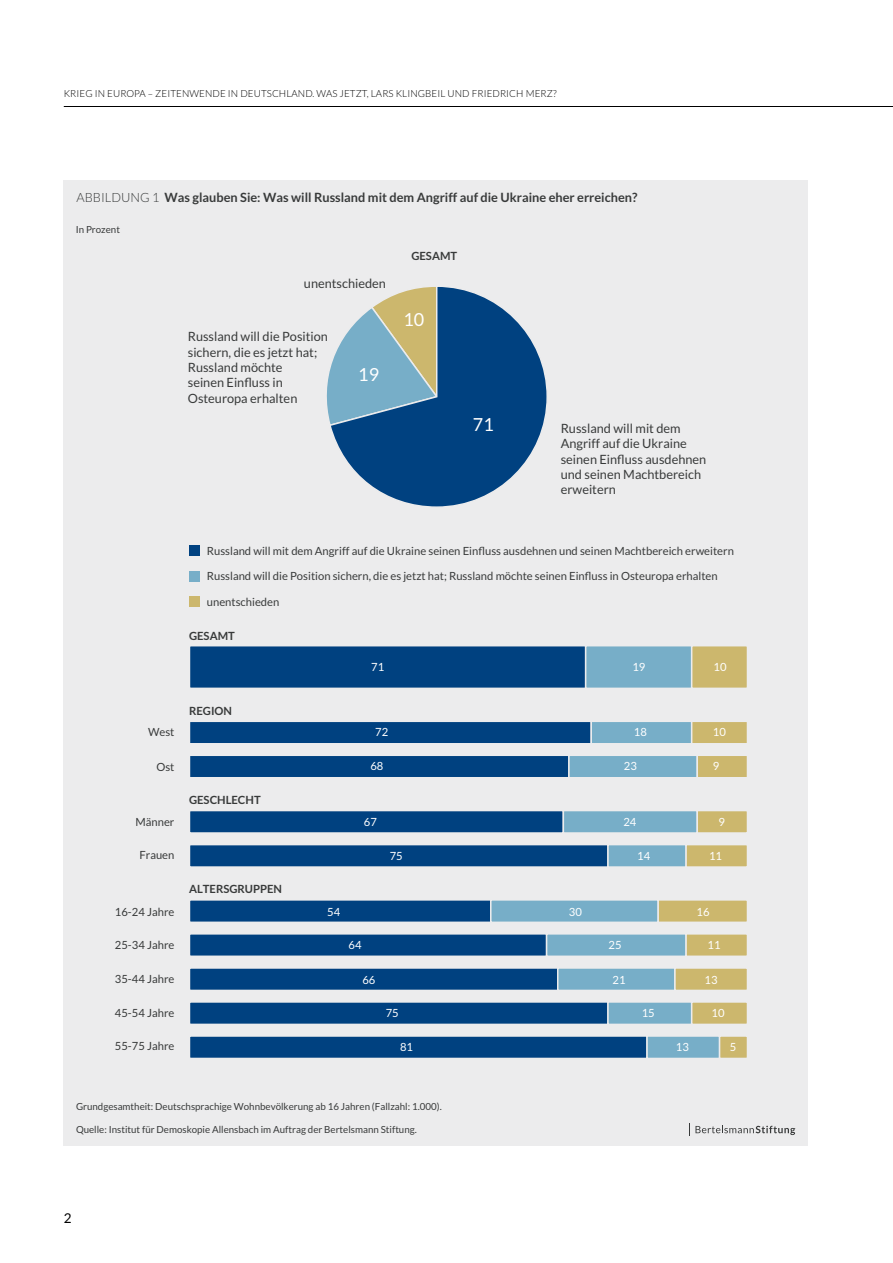
<style>
.page{position:relative;width:893px;height:1263px;background:#fff}
.page>*{position:absolute;margin:0;border:0;box-sizing:border-box;transform-origin:0 0}
.t1{font:18px "Lato";color:#fff}
.t2{font:13.5px "Lato";color:#000}
.t3{font:12.75px/15.3px "Lato";color:#383a3a}
.t4{font:700 12.75px "Lato";color:#383a3a}
.t5{font:11.25px "Lato";color:#383a3a}
.t6{font:11.25px "Lato";color:#fff}
.t7{font:700 11.25px "Lato";color:#383a3a}
.t8{font:9.75px "Lato";color:#383a3a}
.t9{font:300 9.75px "Lato";letter-spacing:.01em;color:#000}
.s1{font-weight:300}
</style>
<div class="page">
<hr style="left:64px;top:106px;width:829px;height:1px;background:#000">
<div style="left:64px;top:180px;width:744px;height:965px;background:#ececed"></div>
<svg style="left:689px;top:1123px;width:106px;height:13px"></svg>
<svg style="left:328px;top:287px;width:219px;height:220px"></svg>
<div style="left:189px;top:545px;width:11px;height:11px;background:#004180"></div>
<div style="left:189px;top:571px;width:11px;height:11px;background:#77aec8"></div>
<div style="left:189px;top:596px;width:11px;height:11px;background:#ccb76d"></div>
<div style="left:189px;top:646px;width:397px;height:42px;background:#004180"></div>
<div style="left:189px;top:645px;width:397px;height:44px;border:2px solid #ececed"></div>
<div style="left:586px;top:646px;width:106px;height:42px;background:#77aec8"></div>
<div style="left:585px;top:645px;width:107px;height:44px;border:2px solid #ececed"></div>
<div style="left:692px;top:646px;width:55px;height:42px;background:#ccb76d"></div>
<div style="left:691px;top:645px;width:57px;height:44px;border:2px solid #ececed"></div>
<div style="left:189px;top:721px;width:402px;height:23px;background:#004180"></div>
<div style="left:189px;top:720px;width:403px;height:24px;border:2px solid #ececed"></div>
<div style="left:591px;top:721px;width:101px;height:23px;background:#77aec8"></div>
<div style="left:590px;top:720px;width:102px;height:24px;border:2px solid #ececed"></div>
<div style="left:692px;top:721px;width:55px;height:23px;background:#ccb76d"></div>
<div style="left:691px;top:720px;width:57px;height:24px;border:2px solid #ececed"></div>
<div style="left:189px;top:755px;width:380px;height:23px;background:#004180"></div>
<div style="left:189px;top:754px;width:381px;height:24px;border:2px solid #ececed"></div>
<div style="left:569px;top:755px;width:128px;height:23px;background:#77aec8"></div>
<div style="left:568px;top:754px;width:130px;height:24px;border:2px solid #ececed"></div>
<div style="left:697px;top:755px;width:50px;height:23px;background:#ccb76d"></div>
<div style="left:696px;top:754px;width:52px;height:24px;border:2px solid #ececed"></div>
<div style="left:189px;top:810px;width:374px;height:23px;background:#004180"></div>
<div style="left:189px;top:810px;width:375px;height:24px;border:2px solid #ececed"></div>
<div style="left:563px;top:810px;width:134px;height:23px;background:#77aec8"></div>
<div style="left:563px;top:810px;width:135px;height:24px;border:2px solid #ececed"></div>
<div style="left:697px;top:810px;width:50px;height:23px;background:#ccb76d"></div>
<div style="left:696px;top:810px;width:52px;height:24px;border:2px solid #ececed"></div>
<div style="left:189px;top:844px;width:419px;height:23px;background:#004180"></div>
<div style="left:189px;top:844px;width:420px;height:24px;border:2px solid #ececed"></div>
<div style="left:608px;top:844px;width:78px;height:23px;background:#77aec8"></div>
<div style="left:607px;top:844px;width:80px;height:24px;border:2px solid #ececed"></div>
<div style="left:686px;top:844px;width:61px;height:23px;background:#ccb76d"></div>
<div style="left:685px;top:844px;width:63px;height:24px;border:2px solid #ececed"></div>
<div style="left:189px;top:900px;width:302px;height:22px;background:#004180"></div>
<div style="left:189px;top:899px;width:303px;height:24px;border:2px solid #ececed"></div>
<div style="left:491px;top:900px;width:167px;height:22px;background:#77aec8"></div>
<div style="left:490px;top:899px;width:169px;height:24px;border:2px solid #ececed"></div>
<div style="left:658px;top:900px;width:89px;height:22px;background:#ccb76d"></div>
<div style="left:657px;top:899px;width:91px;height:24px;border:2px solid #ececed"></div>
<div style="left:189px;top:934px;width:358px;height:22px;background:#004180"></div>
<div style="left:189px;top:933px;width:358px;height:24px;border:2px solid #ececed"></div>
<div style="left:547px;top:934px;width:139px;height:22px;background:#77aec8"></div>
<div style="left:546px;top:933px;width:141px;height:24px;border:2px solid #ececed"></div>
<div style="left:686px;top:934px;width:61px;height:22px;background:#ccb76d"></div>
<div style="left:685px;top:933px;width:63px;height:24px;border:2px solid #ececed"></div>
<div style="left:189px;top:968px;width:369px;height:22px;background:#004180"></div>
<div style="left:189px;top:967px;width:369px;height:24px;border:2px solid #ececed"></div>
<div style="left:558px;top:968px;width:117px;height:22px;background:#77aec8"></div>
<div style="left:557px;top:967px;width:119px;height:24px;border:2px solid #ececed"></div>
<div style="left:675px;top:968px;width:72px;height:22px;background:#ccb76d"></div>
<div style="left:674px;top:967px;width:74px;height:24px;border:2px solid #ececed"></div>
<div style="left:189px;top:1002px;width:419px;height:22px;background:#004180"></div>
<div style="left:189px;top:1001px;width:420px;height:24px;border:2px solid #ececed"></div>
<div style="left:608px;top:1002px;width:84px;height:22px;background:#77aec8"></div>
<div style="left:607px;top:1001px;width:85px;height:24px;border:2px solid #ececed"></div>
<div style="left:692px;top:1002px;width:55px;height:22px;background:#ccb76d"></div>
<div style="left:691px;top:1001px;width:57px;height:24px;border:2px solid #ececed"></div>
<div style="left:189px;top:1036px;width:458px;height:22px;background:#004180"></div>
<div style="left:189px;top:1035px;width:459px;height:24px;border:2px solid #ececed"></div>
<div style="left:647px;top:1036px;width:73px;height:22px;background:#77aec8"></div>
<div style="left:646px;top:1035px;width:74px;height:24px;border:2px solid #ececed"></div>
<div style="left:720px;top:1036px;width:27px;height:22px;background:#ccb76d"></div>
<div style="left:719px;top:1035px;width:29px;height:24px;border:2px solid #ececed"></div>
<p class="t9" style="left:64px;top:88px;width:495px">KRIEG IN EUROPA – ZEITENWENDE IN DEUTSCHLAND. WAS JETZT, LARS KLINGBEIL UND FRIEDRICH MERZ?</p>
<p class="t4" style="left:77px;top:190px;width:562px"><span class="s1">ABBILDUNG 1</span> Was glauben Sie: Was will Russland mit dem Angriff auf die Ukraine eher erreichen?</p>
<p class="t8" style="left:76px;top:224px;width:46px">In Prozent</p>
<p class="t3" style="left:304px;top:276px;width:84px">unentschieden</p>
<p class="t3" style="left:188px;top:329px;width:142px">Russland will die Position sichern, die es jetzt hat;<br>Russland möchte<br>seinen Einfluss in<br>Osteuropa erhalten</p>
<h1 class="t1" style="left:358px;top:364px;width:22px">19</h1>
<p class="t7" style="left:411px;top:249px;width:47px">GESAMT</p>
<h1 class="t1" style="left:404px;top:309px;width:22px">10</h1>
<h1 class="t1" style="left:473px;top:415px;width:22px">71</h1>
<p class="t3" style="left:561px;top:421px;width:147px">Russland will mit dem<br>Angriff auf die Ukraine seinen Einfluss ausdehnen und seinen Machtbereich erweitern</p>
<p class="t5" style="left:148px;top:726px;width:28px">West</p>
<p class="t5" style="left:156px;top:760px;width:20px">Ost</p>
<p class="t5" style="left:135px;top:816px;width:40px">Männer</p>
<p class="t5" style="left:139px;top:849px;width:37px">Frauen</p>
<p class="t5" style="left:115px;top:905px;width:61px">16-24 Jahre</p>
<p class="t5" style="left:115px;top:939px;width:61px">25-34 Jahre</p>
<p class="t5" style="left:115px;top:973px;width:61px">35-44 Jahre</p>
<p class="t5" style="left:115px;top:1006px;width:61px">45-54 Jahre</p>
<p class="t5" style="left:115px;top:1040px;width:61px">55-75 Jahre</p>
<p class="t5" style="left:207px;top:544px;width:529px">Russland will mit dem Angriff auf die Ukraine seinen Einfluss ausdehnen und seinen Machtbereich erweitern</p>
<p class="t5" style="left:207px;top:570px;width:512px">Russland will die Position sichern, die es jetzt hat; Russland möchte seinen Einfluss in Osteuropa erhalten</p>
<p class="t5" style="left:207px;top:595px;width:74px">unentschieden</p>
<p class="t7" style="left:189px;top:629px;width:47px">GESAMT</p>
<p class="t7" style="left:189px;top:705px;width:44px">REGION</p>
<p class="t7" style="left:189px;top:794px;width:73px">GESCHLECHT</p>
<p class="t7" style="left:189px;top:883px;width:95px">ALTERSGRUPPEN</p>
<p class="t6" style="left:371px;top:661px;width:15px">71</p>
<p class="t6" style="left:632px;top:661px;width:15px">19</p>
<p class="t6" style="left:713px;top:661px;width:15px">10</p>
<p class="t6" style="left:375px;top:726px;width:15px">72</p>
<p class="t6" style="left:634px;top:726px;width:15px">18</p>
<p class="t6" style="left:713px;top:726px;width:15px">10</p>
<p class="t6" style="left:370px;top:760px;width:15px">68</p>
<p class="t6" style="left:624px;top:760px;width:15px">23</p>
<p class="t6" style="left:713px;top:760px;width:8px">9</p>
<p class="t6" style="left:364px;top:815px;width:15px">67</p>
<p class="t6" style="left:623px;top:815px;width:15px">24</p>
<p class="t6" style="left:718px;top:815px;width:8px">9</p>
<p class="t6" style="left:390px;top:850px;width:15px">75</p>
<p class="t6" style="left:637px;top:850px;width:15px">14</p>
<p class="t6" style="left:709px;top:850px;width:15px">11</p>
<p class="t6" style="left:327px;top:905px;width:15px">54</p>
<p class="t6" style="left:569px;top:905px;width:15px">30</p>
<p class="t6" style="left:697px;top:905px;width:15px">16</p>
<p class="t6" style="left:349px;top:939px;width:15px">64</p>
<p class="t6" style="left:609px;top:939px;width:15px">25</p>
<p class="t6" style="left:707px;top:939px;width:15px">11</p>
<p class="t6" style="left:362px;top:973px;width:15px">66</p>
<p class="t6" style="left:612px;top:973px;width:15px">21</p>
<p class="t6" style="left:705px;top:973px;width:15px">13</p>
<p class="t6" style="left:386px;top:1007px;width:15px">75</p>
<p class="t6" style="left:642px;top:1007px;width:15px">15</p>
<p class="t6" style="left:711px;top:1007px;width:15px">10</p>
<p class="t6" style="left:400px;top:1041px;width:15px">81</p>
<p class="t6" style="left:676px;top:1041px;width:15px">13</p>
<p class="t6" style="left:730px;top:1041px;width:8px">5</p>
<p class="t8" style="left:76px;top:1101px;width:367px">Grundgesamtheit: Deutschsprachige Wohnbevölkerung ab 16 Jahren (Fallzahl: 1.000).</p>
<p class="t8" style="left:76px;top:1124px;width:342px">Quelle: Institut für Demoskopie Allensbach im Auftrag der Bertelsmann Stiftung.</p>
<p class="t2" style="left:64px;top:1210px;width:9px">2</p>
</div>
